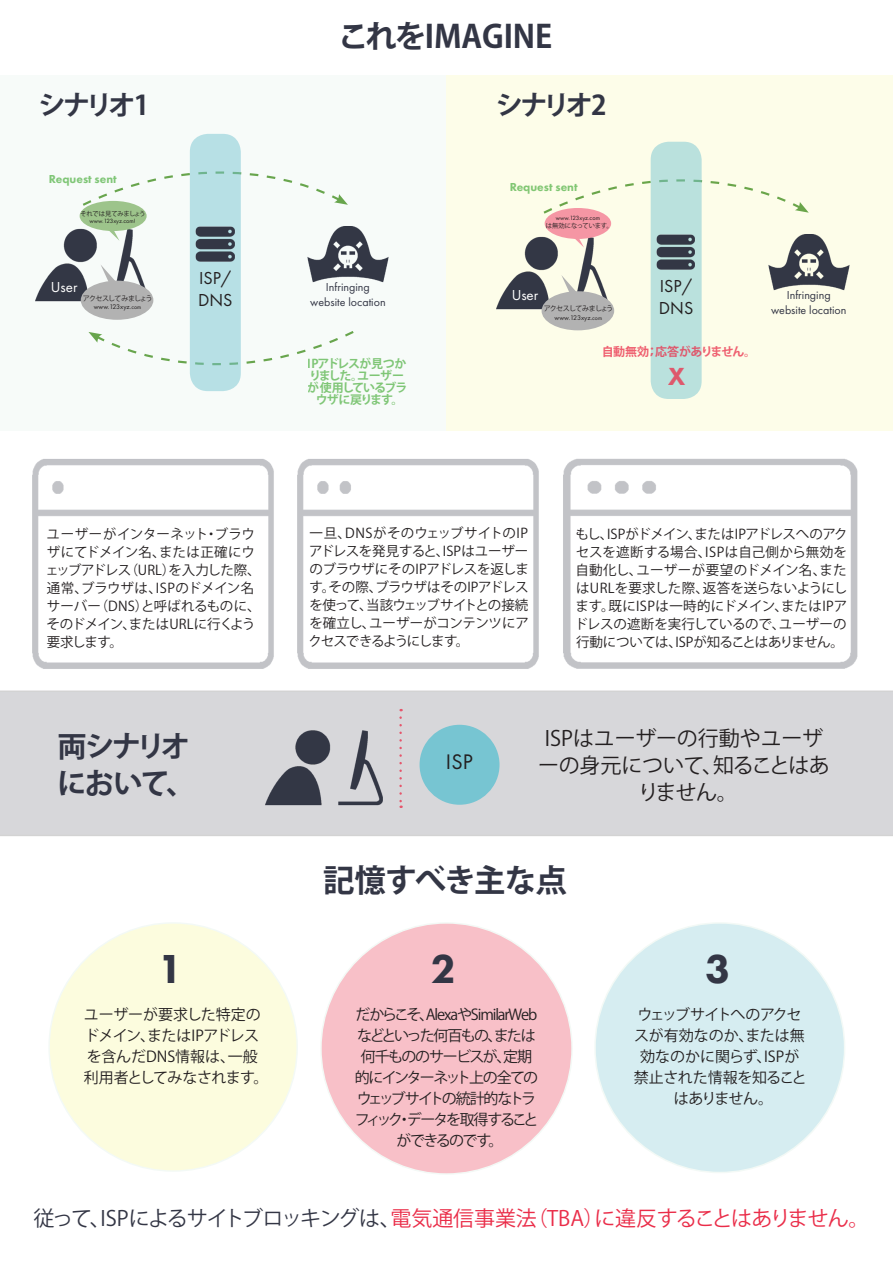
<style>
.page{position:relative;width:893px;height:1263px;background:#fff}
.page>*{position:absolute;margin:0;border:0;box-sizing:border-box;transform-origin:0 0}
.t1{font:800 42px "Futura PT";color:#333645}
.t2{font:700 31.5px "Koz Go Pro";letter-spacing:-.005em;color:#333645}
.t3{font:700 31.5px "Koz Go Pro";letter-spacing:-.025em;color:#333645}
.t4{font:700 29.25px/36.6px "Koz Go Pro";letter-spacing:-.075em;color:#333645}
.t5{font:700 27px "Koz Go Pro";letter-spacing:-.125em;color:#333645}
.t6{font:21.9px "Futura PT";color:#231f20}
.t7{font:21px "Koz Go Pro";letter-spacing:-.045em;color:#ea2d49}
.t8{font:21px/27px "Koz Go Pro";letter-spacing:-.01em;color:#231f20;text-align:center}
.t9{font:18px/21.6px "Futura PT";color:#231f20}
.t10{font:15px/21px "Koz Go Pro";letter-spacing:-.105em;color:#231f20;text-align:center}
.t11{font:15px/21px "Koz Go Pro";letter-spacing:-.02em;color:#231f20;text-align:center}
.t12{font:15px/21px "Koz Go Pro";letter-spacing:-.01em;color:#231f20}
.t13{font:15px "Futura PT";color:#fff}
.t14{font:13.5px/18px "Koz Go Pro";letter-spacing:-.025em;color:#231f20;text-align:justify}
.t15{font:12px/15px "Futura PT";color:#333645;text-align:center}
.t16{font:700 12px/12px "Koz Go Pro";letter-spacing:-.08em;color:#59b54d;text-align:center}
.t17{font:800 12px "Futura PT";color:#59b54d}
.t18{font:700 12px "Koz Go Pro";letter-spacing:-.035em;color:#ea2d49}
.t19{font:7.05px/8.4px "Koz Go Pro";letter-spacing:-.115em;color:#231f20;text-align:center}
.t20{font:6.3px/7.6px "Futura PT";color:#231f20;text-align:center}
.t21{font:6.3px "Koz Go Pro";letter-spacing:-.04em;color:#231f20}
.s1{font-family:"Koz Go Pro"}
.s2{font-family:"Futura PT"}
.s3{font-family:"Futura PT";font-size:6px}
.s4{color:#333645}
</style>
<div class="page">
<img style="left:32px;top:459px;width:242px;height:210px">
<img style="left:297px;top:459px;width:242px;height:210px">
<img style="left:563px;top:458px;width:295px;height:211px">
<div style="left:595px;top:923px;width:250px;height:249px;background:#d6edf1;border-radius:50%"></div>
<div style="left:49px;top:923px;width:248px;height:248px;background:#fcfcde;border-radius:50%"></div>
<div style="left:321px;top:923px;width:251px;height:251px;background:#f8c0c8;border-radius:50%"></div>
<div style="left:0;top:690px;width:893px;height:146px;background:#d7d7da"></div>
<div style="left:0;top:75px;width:446px;height:356px;background:#f7fbf9"></div>
<div style="left:446px;top:75px;width:447px;height:356px;background:#fdfde9"></div>
<img style="left:35px;top:217px;width:113px;height:85px">
<img style="left:496px;top:226px;width:113px;height:85px">
<img style="left:266px;top:717px;width:117px;height:90px">
<svg style="left:83px;top:172px;width:265px;height:35px"></svg>
<svg style="left:543px;top:178px;width:266px;height:37px"></svg>
<svg style="left:88px;top:331px;width:266px;height:33px"></svg>
<svg style="left:399px;top:717px;width:3px;height:91px"></svg>
<svg style="left:101px;top:264px;width:28px;height:19px"></svg>
<div style="left:81px;top:281px;width:72px;height:39px;background:#b2b2b2;border-radius:50%"></div>
<svg style="left:560px;top:237px;width:24px;height:11px"></svg>
<div style="left:545px;top:208px;width:66px;height:31px;background:#f596a4;border-radius:50%"></div>
<svg style="left:95px;top:229px;width:24px;height:12px"></svg>
<div style="left:80px;top:201px;width:67px;height:30px;background:#9dc48b;border-radius:50%"></div>
<div style="left:420px;top:725px;width:79px;height:80px;background:#77c5d2;border-radius:50%"></div>
<img style="left:307px;top:226px;width:82px;height:57px">
<img style="left:768px;top:234px;width:82px;height:57px">
<div style="left:190px;top:134px;width:51px;height:257px;background:#b7e0e5;border-radius:18px"></div>
<div style="left:651px;top:142px;width:51px;height:257px;background:#bae1dd;border-radius:18px"></div>
<img style="left:195px;top:226px;width:40px;height:36px">
<img style="left:656px;top:234px;width:39px;height:36px">
<div style="left:72px;top:477px;width:44px;height:26px;background:#fff"></div>
<div style="left:355px;top:477px;width:44px;height:26px;background:#fff"></div>
<svg style="left:561px;top:275px;width:29px;height:18px"></svg>
<div style="left:542px;top:291px;width:72px;height:39px;background:#b2b2b2;border-radius:50%"></div>
<p class="t2" style="left:338px;top:16px;width:216px">これをIMAGINE</p>
<p class="t5" style="left:39px;top:88px;width:112px">シナリオ1</p>
<p class="t5" style="left:496px;top:88px;width:112px">シナリオ2</p>
<p class="t17" style="left:49px;top:171px;width:70px">Request sent</p>
<p class="t17" style="left:509px;top:179px;width:70px">Request sent</p>
<p class="t20" style="left:80px;top:210px;width:67px"><span class="s1">それでは見てみましょう</span>www.123xyz.com!</p>
<p class="t20" style="left:556px;top:214px;width:46px">www.123xyz.com</p>
<p class="t21" style="left:546px;top:221px;width:68px">は無効になっています。</p>
<p class="t13" style="left:51px;top:278px;width:28px">User</p>
<p class="t19" style="left:83px;top:294px;width:71px">アクセスしてみましょう<span class="s2">www.123xyz.</span><span class="s3">com</span></p>
<p class="t9" style="left:198px;top:267px;width:36px">ISP/<br>DNS</p>
<p class="t9" style="left:659px;top:275px;width:36px">ISP/<br>DNS</p>
<p class="t15" style="left:310px;top:279px;width:77px">Infringing website location</p>
<p class="t15" style="left:771px;top:287px;width:77px">Infringing website location</p>
<p class="t13" style="left:512px;top:286px;width:28px">User</p>
<p class="t19" style="left:544px;top:305px;width:71px">アクセスしてみましょう<span class="s2">www.123xyz.</span><span class="s3">com</span></p>
<p class="t16" style="left:308px;top:358px;width:101px">IPアドレスが見つかりました。ユーザーが使用しているブラウザに戻ります。</p>
<p class="t18" style="left:601px;top:344px;width:156px">自動無効；応答がありません。</p>
<p class="t14" style="left:45px;top:525px;width:217px;text-align:left">ユーザーがインターネット・ブラウザにてドメイン名、または正確にウェッブアドレス（URL）を入力した際、通常、ブラウザは、ISPのドメイン名サーバー（DNS）と呼ばれるものに、そのドメイン、またはURLに行くよう要求します。</p>
<p class="t14" style="left:309px;top:525px;width:222px">一旦、DNSがそのウェッブサイトのIPアドレスを発見すると、ISPはユーザーのブラウザにそのIPアドレスを返します。その際、ブラウザはそのIPアドレスを使って、当該ウェッブサイトとの接続を確立し、ユーザーがコンテンツにアクセスできるようにします。</p>
<p class="t14" style="left:574px;top:525px;width:275px">もし、ISPがドメイン、またはIPアドレスへのアクセスを遮断する場合、ISPは自己側から無効を自動化し、ユーザーが要望のドメイン名、またはURLを要求した際、返答を送らないようにします。既にISPは一時的にドメイン、またはIPアドレスの遮断を実行しているので、ユーザーの行動については、ISPが知ることはありません。</p>
<p class="t4" style="left:57px;top:730px;width:140px">両シナリオにおいて、</p>
<p class="t6" style="left:446px;top:749px;width:28px">ISP</p>
<p class="t8" style="left:538px;top:725px;width:293px">ISPはユーザーの行動やユーザーの身元について、知ることはありません。</p>
<p class="t3" style="left:323px;top:861px;width:245px">記憶すべき主な点</p>
<p class="t1" style="left:158px;top:943px;width:27px">1</p>
<p class="t1" style="left:431px;top:943px;width:27px">2</p>
<p class="t1" style="left:705px;top:943px;width:27px">3</p>
<p class="t12" style="left:84px;top:1004px;width:186px">ユーザーが要求した特定のドメイン、またはIPアドレスを含んだDNS情報は、一般利用者としてみなされます。</p>
<p class="t10" style="left:355px;top:1004px;width:185px">だからこそ、AlexaやSimilarWebなどといった何百もの、または何千もののサービスが、定期的にインターネット上の全てのウェッブサイトの統計的なトラフィック・データを取得することができるのです。</p>
<p class="t11" style="left:634px;top:1004px;width:175px">ウェッブサイトへのアクセスが有効なのか、または無効なのかに関らず、ISPが禁止された情報を知ることはありません。</p>
<p class="t7" style="left:33px;top:1204px;width:838px"><span class="s4">従って、ISPによるサイトブロッキングは、</span>電気通信事業法（TBA）に違反することはありません。</p>
</div>
